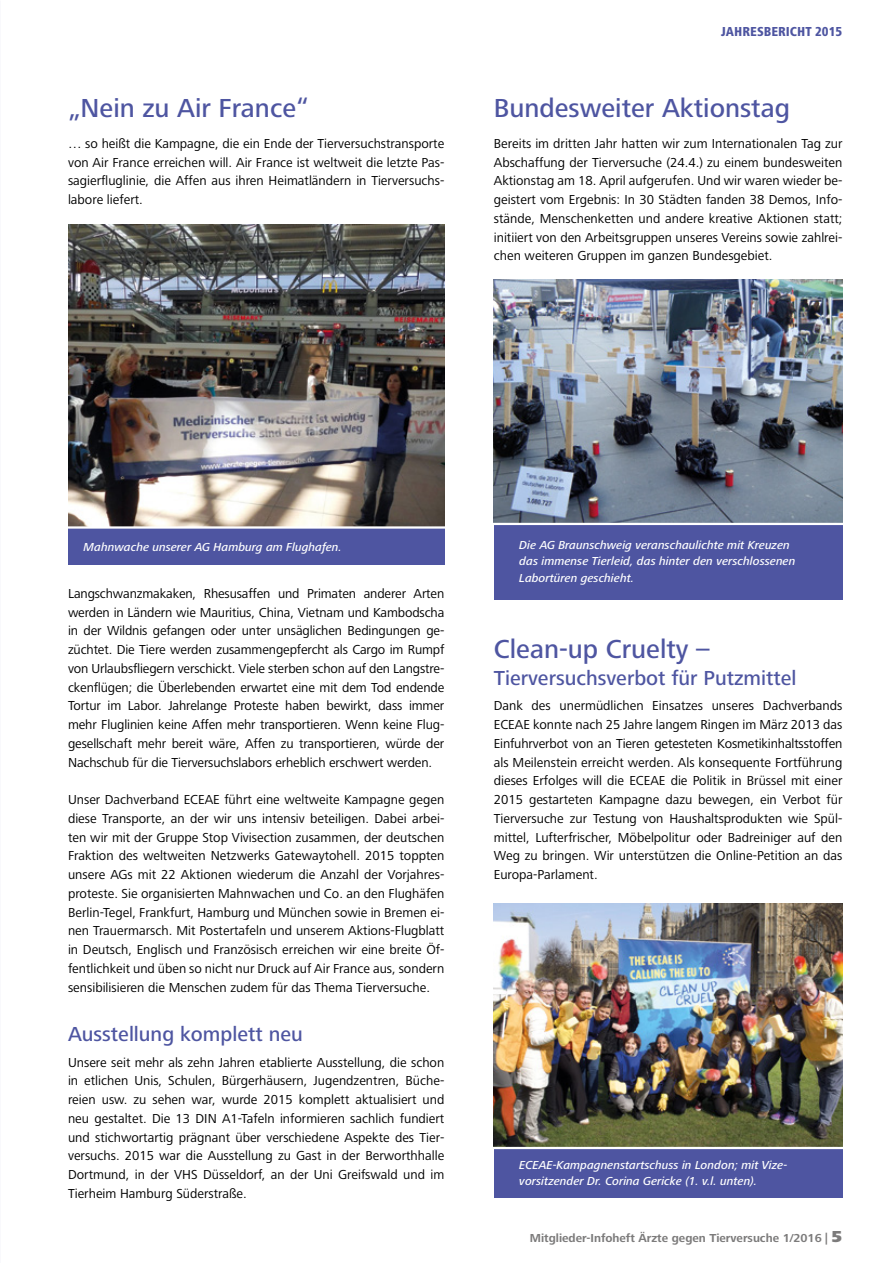
<style>
.page{position:relative;width:893px;height:1263px;background:#fff}
.page>*{position:absolute;margin:0;border:0;box-sizing:border-box;transform-origin:0 0}
.t1{font:500 27px "Frutiger Next LT";color:#4e55a1}
.t2{font:500 21px "Frutiger Next LT";color:#4e55a1}
.t3{font:13.5px/18.8px "Frutiger Next LT";color:#000;text-align:justify}
.t4{font:800 condensed 13.5px "Frutiger Next LT";color:#4e55a1}
.t5{font:italic 500 12px/16.5px "Frutiger Next LT";color:#fff}
.t6{font:700 12px "Frutiger Next LT";color:#7c7b7b}
.s1{font-weight:900;font-size:16.5px}
</style>
<div class="page">
<div style="left:494px;top:1147px;width:348px;height:51px;background:#4e55a1"></div>
<img style="left:494px;top:903px;width:348px;height:244px">
<hr style="left:488px;top:1147px;width:362px;height:2px;background:#fff">
<div style="left:494px;top:523px;width:348px;height:76px;background:#4e55a1"></div>
<img style="left:494px;top:279px;width:348px;height:244px">
<hr style="left:488px;top:523px;width:362px;height:2px;background:#fff">
<div style="left:68px;top:527px;width:376px;height:38px;background:#4e55a1"></div>
<img style="left:68px;top:224px;width:376px;height:302px">
<hr style="left:66px;top:526px;width:383px;height:3px;background:#fff">
<h1 class="t1" style="left:68px;top:93px;width:242px">„Nein zu Air France“</h1>
<p class="t3" style="left:68px;top:134px;width:378px">… so heißt die Kampagne, die ein Ende der Tierversuchstransporte von Air France erreichen will. Air France ist weltweit die letzte Pas&shy;sagierfluglinie, die Affen aus ihren Heimatländern in Tierversuchs&shy;labore liefert.</p>
<p class="t4" style="left:721px;top:24px;width:123px">JAHRESBERICHT 2015</p>
<h1 class="t1" style="left:494px;top:93px;width:298px">Bundesweiter Aktionstag</h1>
<p class="t3" style="left:494px;top:134px;width:350px">Bereits im dritten Jahr hatten wir zum Internationalen Tag zur Abschaffung der Tierversuche (24.4.) zu einem bundesweiten Aktionstag am 18. April aufgerufen. Und wir waren wieder be&shy;geistert vom Ergebnis: In 30 Städten fanden 38 Demos, Info&shy;stände, Menschenketten und andere kreative Aktionen statt; initiiert von den Arbeitsgruppen unseres Vereins sowie zahlrei&shy;chen weiteren Gruppen im ganzen Bundesgebiet.</p>
<p class="t5" style="left:84px;top:538px;width:260px">Mahnwache unserer AG Hamburg am Flughafen.</p>
<p class="t3" style="left:68px;top:584px;width:378px">Langschwanzmakaken, Rhesusaffen und Primaten anderer Arten werden in Ländern wie Mauritius, China, Vietnam und Kambodscha in der Wildnis gefangen oder unter unsäglichen Bedingungen ge&shy;züchtet. Die Tiere werden zusammengepfercht als Cargo im Rumpf von Urlaubsfliegern verschickt. Viele sterben schon auf den Langstre&shy;ckenflügen; die Überlebenden erwartet eine mit dem Tod endende Tortur im Labor. Jahrelange Proteste haben bewirkt, dass immer mehr Fluglinien keine Affen mehr transportieren. Wenn keine Flug&shy;gesellschaft mehr bereit wäre, Affen zu transportieren, würde der Nachschub für die Tierversuchslabors erheblich erschwert werden.</p>
<p class="t3" style="left:68px;top:790px;width:378px">Unser Dachverband ECEAE führt eine weltweite Kampagne gegen diese Transporte, an der wir uns intensiv beteiligen. Dabei arbei&shy;ten wir mit der Gruppe Stop Vivisection zusammen, der deutschen Fraktion des weltweiten Netzwerks Gatewaytohell. 2015 toppten unsere AGs mit 22 Aktionen wiederum die Anzahl der Vorjahres&shy;proteste. Sie organisierten Mahnwachen und Co. an den Flughäfen Berlin-Tegel, Frankfurt, Hamburg und München sowie in Bremen ei&shy;nen Trauermarsch. Mit Postertafeln und unserem Aktions-Flugblatt in Deutsch, Englisch und Französisch erreichen wir eine breite Öf&shy;fentlichkeit und üben so nicht nur Druck auf Air France aus, sondern sensibilisieren die Menschen zudem für das Thema Tierversuche.</p>
<h2 class="t2" style="left:68px;top:1022px;width:236px">Ausstellung komplett neu</h2>
<p class="t3" style="left:68px;top:1053px;width:378px">Unsere seit mehr als zehn Jahren etablierte Ausstellung, die schon in etlichen Unis, Schulen, Bürgerhäusern, Jugendzentren, Büche&shy;reien usw. zu sehen war, wurde 2015 komplett aktualisiert und neu gestaltet. Die 13 DIN A1-Tafeln informieren sachlich fundiert und stichwortartig prägnant über verschiedene Aspekte des Tier&shy;versuchs. 2015 war die Ausstellung zu Gast in der Berworthhalle Dortmund, in der VHS Düsseldorf, an der Uni Greifswald und im Tierheim Hamburg Süderstraße.</p>
<p class="t5" style="left:519px;top:537px;width:278px">Die AG Braunschweig veranschaulichte mit Kreuzen das immense Tierleid, das hinter den verschlossenen<br>Labortüren geschieht.</p>
<h1 class="t1" style="left:494px;top:634px;width:217px">Clean-up Cruelty –</h1>
<h2 class="t2" style="left:494px;top:666px;width:304px">Tierversuchsverbot für Putzmittel</h2>
<p class="t3" style="left:494px;top:696px;width:350px">Dank des unermüdlichen Einsatzes unseres Dachverbands ECEAE konnte nach 25 Jahre langem Ringen im März 2013 das Einfuhrverbot von an Tieren getesteten Kosmetikinhaltsstoffen als Meilenstein erreicht werden. Als konsequente Fortführung dieses Erfolges will die ECEAE die Politik in Brüssel mit einer 2015 gestarteten Kampagne dazu bewegen, ein Verbot für Tierversuche zur Testung von Haushaltsprodukten wie Spül&shy;mittel, Lufterfrischer, Möbelpolitur oder Badreiniger auf den Weg zu bringen. Wir unterstützen die Online-Petition an das Europa-Parlament.</p>
<p class="t5" style="left:519px;top:1156px;width:269px">ECEAE-Kampagnenstartschuss in London; mit Vize&shy;vorsitzender Dr. Corina Gericke (1. v.l. unten).</p>
<p class="t6" style="left:530px;top:1231px;width:314px">Mitglieder-Infoheft Ärzte gegen Tierversuche 1/2016 | <span class="s1">5</span></p>
</div>
